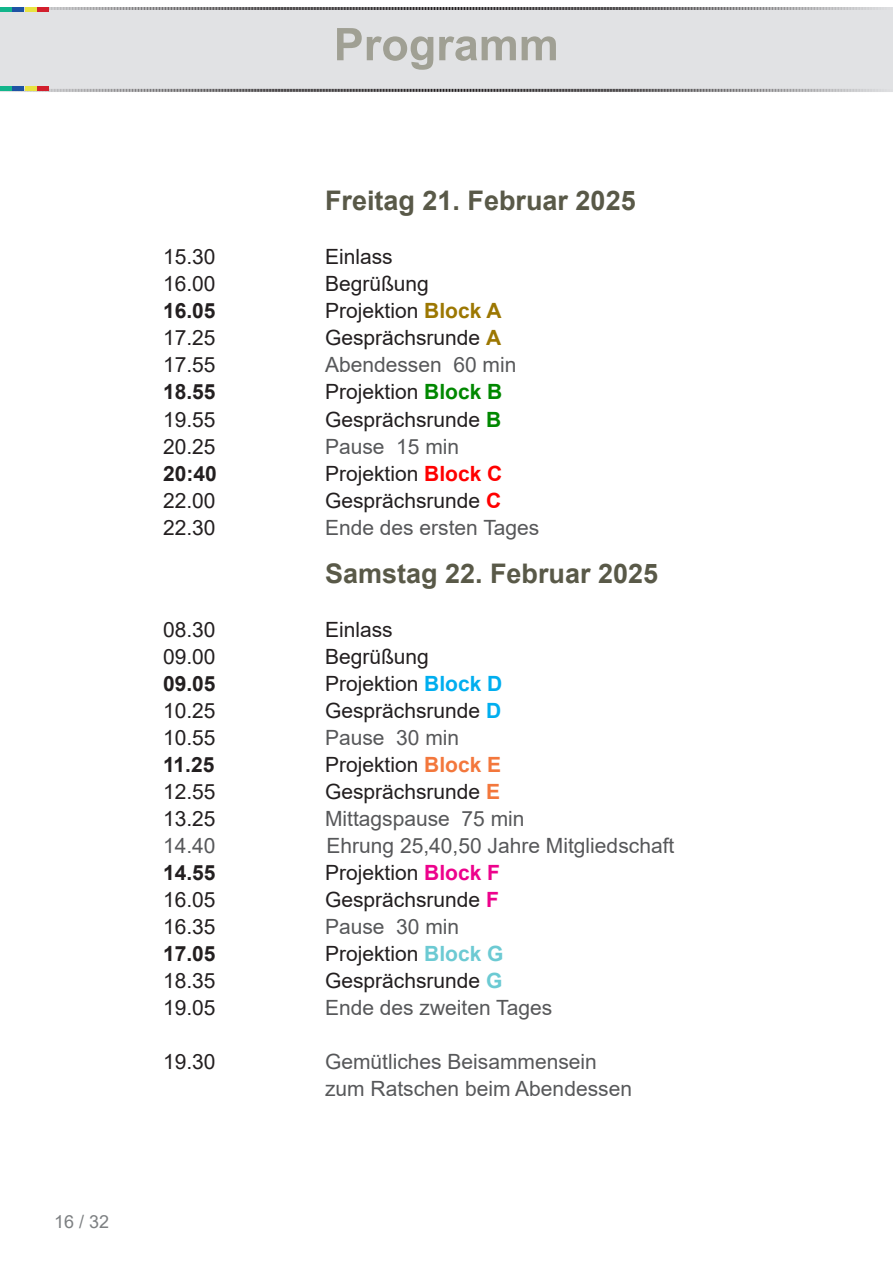
<style>
.page{position:relative;width:893px;height:1263px;background:#fff}
.page>*{position:absolute;margin:0;border:0;box-sizing:border-box;transform-origin:0 0}
.t1{font:700 27px "Arial";color:#595948}
.PTSANSabsatz{font:21px "Arial";color:#231f20}
.t2{font:21px/27px "Arial";color:#57585a}
.t3{font:700 21px "Arial";color:#231f20}
.t4{font:18px "Arial";color:#7d8082}
.s1{font-weight:700;color:#9c7702}
.s2{font-weight:700;color:#080}
.s3{font-weight:700;color:#f00}
.s4{font-weight:700;color:#00aeef}
.s5{font-weight:700;color:#f3773c}
.s6{font-weight:700;color:#ed028c}
.s7{font-weight:700;color:#6ccad3}
</style>
<div class="page">
<div style="left:0;top:7px;width:893px;height:85px;background:#e1e2e4"></div>
<svg style="left:11px;top:7px;width:882px;height:4px"></svg>
<svg style="left:0;top:88px;width:893px;height:4px"></svg>
<hr style="left:0;top:7px;width:11px;height:4px;background:#12b58b">
<hr style="left:13px;top:7px;width:11px;height:4px;background:#1e53a4">
<hr style="left:25px;top:7px;width:11px;height:4px;background:#e8e341">
<hr style="left:38px;top:7px;width:11px;height:4px;background:#d21f2d">
<hr style="left:0;top:87px;width:11px;height:4px;background:#12b58b">
<hr style="left:13px;top:87px;width:11px;height:4px;background:#1e53a4">
<hr style="left:25px;top:87px;width:11px;height:4px;background:#e8e341">
<hr style="left:38px;top:87px;width:11px;height:4px;background:#d21f2d">
<svg style="left:337px;top:28px;width:219px;height:42px"></svg>
<p class="t4" style="left:54px;top:1210px;width:57px">16 / 32</p>
<p class="t1" style="left:325px;top:182px;width:312px">Freitag 21. Februar 2025</p>
<p class="PTSANSabsatz" style="left:163px;top:243px;width:54px">15.30</p>
<p class="PTSANSabsatz" style="left:325px;top:243px;width:69px">Einlass</p>
<p class="PTSANSabsatz" style="left:163px;top:270px;width:54px">16.00</p>
<p class="PTSANSabsatz" style="left:325px;top:270px;width:105px">Begrüßung</p>
<p class="t3" style="left:163px;top:296px;width:54px">16.05</p>
<p class="PTSANSabsatz" style="left:325px;top:297px;width:178px">Projektion <span class="s1">Block A</span></p>
<p class="PTSANSabsatz" style="left:163px;top:324px;width:54px">17.25</p>
<p class="PTSANSabsatz" style="left:325px;top:324px;width:178px">Gesprächsrunde <span class="s1">A</span></p>
<p class="PTSANSabsatz" style="left:163px;top:351px;width:54px">17.55</p>
<p class="t2" style="left:325px;top:351px;width:193px">Abendessen 60 min</p>
<p class="t3" style="left:163px;top:377px;width:54px">18.55</p>
<p class="PTSANSabsatz" style="left:325px;top:378px;width:179px">Projektion <span class="s2">Block B</span></p>
<p class="PTSANSabsatz" style="left:163px;top:405px;width:54px">19.55</p>
<p class="PTSANSabsatz" style="left:325px;top:405px;width:178px">Gesprächsrunde <span class="s2">B</span></p>
<p class="PTSANSabsatz" style="left:163px;top:432px;width:54px">20.25</p>
<p class="t2" style="left:325px;top:432px;width:136px">Pause 15 min</p>
<p class="t3" style="left:163px;top:458px;width:55px">20:40</p>
<p class="PTSANSabsatz" style="left:325px;top:459px;width:179px">Projektion <span class="s3">Block C</span></p>
<p class="PTSANSabsatz" style="left:163px;top:486px;width:54px">22.00</p>
<p class="PTSANSabsatz" style="left:325px;top:486px;width:178px">Gesprächsrunde <span class="s3">C</span></p>
<p class="PTSANSabsatz" style="left:163px;top:513px;width:54px">22.30</p>
<p class="t2" style="left:325px;top:513px;width:216px">Ende des ersten Tages</p>
<p class="t1" style="left:325px;top:554px;width:335px">Samstag 22. Februar 2025</p>
<p class="PTSANSabsatz" style="left:163px;top:615px;width:54px">08.30</p>
<p class="PTSANSabsatz" style="left:325px;top:615px;width:69px">Einlass</p>
<p class="PTSANSabsatz" style="left:163px;top:642px;width:54px">09.00</p>
<p class="PTSANSabsatz" style="left:325px;top:642px;width:105px">Begrüßung</p>
<p class="t3" style="left:163px;top:668px;width:54px">09.05</p>
<p class="PTSANSabsatz" style="left:325px;top:669px;width:179px">Projektion <span class="s4">Block D</span></p>
<p class="PTSANSabsatz" style="left:163px;top:696px;width:54px">10.25</p>
<p class="PTSANSabsatz" style="left:325px;top:696px;width:178px">Gesprächsrunde <span class="s4">D</span></p>
<p class="PTSANSabsatz" style="left:163px;top:723px;width:54px">10.55</p>
<p class="t2" style="left:325px;top:723px;width:136px">Pause 30 min</p>
<p class="t3" style="left:163px;top:749px;width:53px">11.25</p>
<p class="PTSANSabsatz" style="left:325px;top:750px;width:178px">Projektion <span class="s5">Block E</span></p>
<p class="PTSANSabsatz" style="left:163px;top:777px;width:54px">12.55</p>
<p class="PTSANSabsatz" style="left:325px;top:777px;width:177px">Gesprächsrunde <span class="s5">E</span></p>
<p class="PTSANSabsatz" style="left:163px;top:804px;width:54px">13.25</p>
<p class="t2" style="left:325px;top:804px;width:201px">Mittagspause 75 min</p>
<p class="t2" style="left:163px;top:831px;width:54px">14.40</p>
<p class="t2" style="left:326px;top:831px;width:349px">Ehrung 25,40,50 Jahre Mitgliedschaft</p>
<p class="t3" style="left:163px;top:857px;width:54px">14.55</p>
<p class="PTSANSabsatz" style="left:325px;top:858px;width:177px">Projektion <span class="s6">Block F</span></p>
<p class="PTSANSabsatz" style="left:163px;top:885px;width:54px">16.05</p>
<p class="PTSANSabsatz" style="left:325px;top:885px;width:175px">Gesprächsrunde <span class="s6">F</span></p>
<p class="PTSANSabsatz" style="left:163px;top:912px;width:54px">16.35</p>
<p class="t2" style="left:325px;top:912px;width:136px">Pause 30 min</p>
<p class="t3" style="left:163px;top:938px;width:54px">17.05</p>
<p class="PTSANSabsatz" style="left:325px;top:939px;width:180px">Projektion <span class="s7">Block G</span></p>
<p class="PTSANSabsatz" style="left:163px;top:966px;width:54px">18.35</p>
<p class="PTSANSabsatz" style="left:325px;top:966px;width:179px">Gesprächsrunde <span class="s7">G</span></p>
<p class="PTSANSabsatz" style="left:163px;top:993px;width:54px">19.05</p>
<p class="t2" style="left:325px;top:993px;width:229px">Ende des zweiten Tages</p>
<p class="PTSANSabsatz" style="left:163px;top:1047px;width:54px">19.30</p>
<p class="t2" style="left:325px;top:1047px;width:308px">Gemütliches Beisammensein zum Ratschen beim Abendessen</p>
</div>
